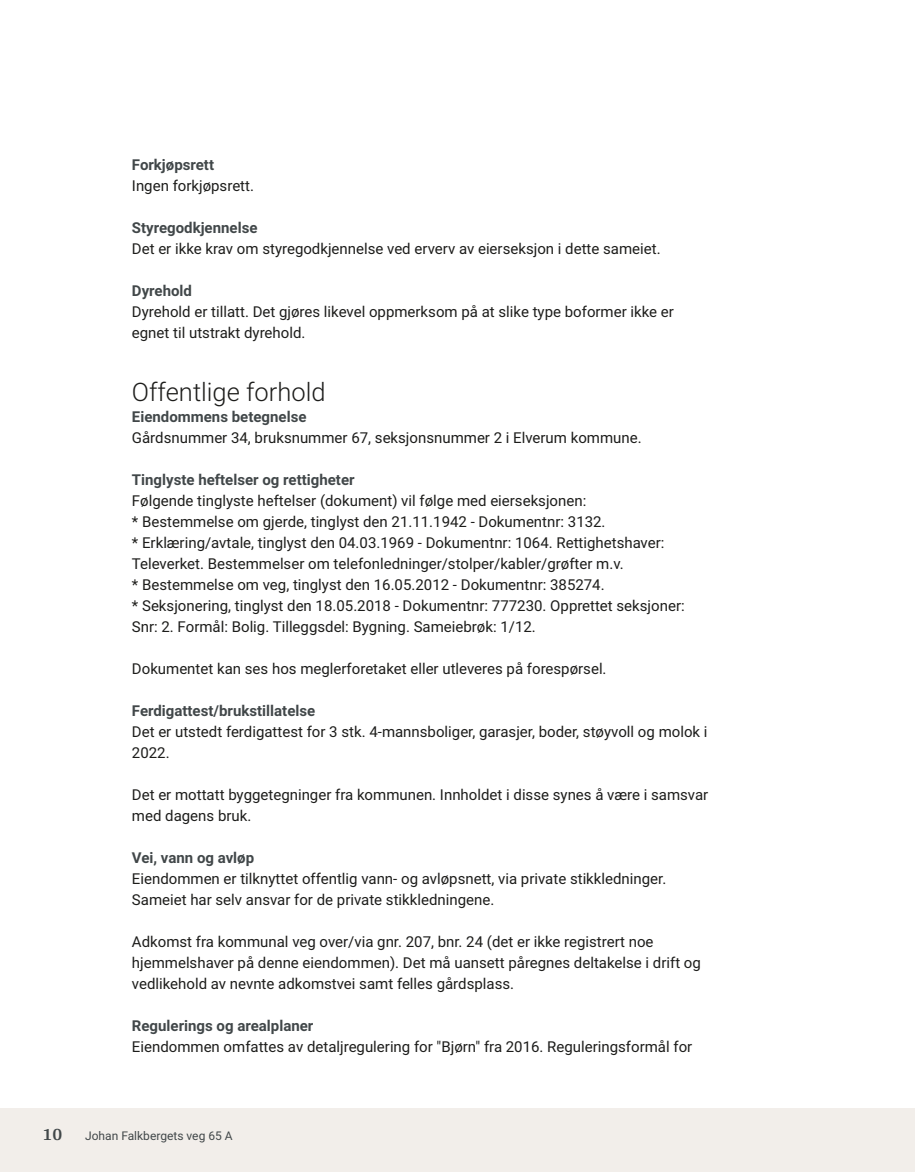
<style>
.page{position:relative;width:915px;height:1172px;background:#fff}
.page>*{position:absolute;margin:0;border:0;box-sizing:border-box;transform-origin:0 0}
.t1{font:300 25.5px "Roboto Vitec";color:#1d1d1b}
.t2{font:700 18px "Arya";color:#414749}
.t3{font:15px/21px "Roboto Vitec";color:#1d1d1b}
.t4{font:700 15px "Roboto Vitec";color:#414749}
.t5{font:12px "Roboto Vitec";color:#414749}
</style>
<div class="page">
<div style="left:0;top:1108px;width:914px;height:64px;background:#f2eeea"></div>
<p class="t4" style="left:132px;top:154px;width:84px">Forkjøpsrett</p>
<p class="t3" style="left:132px;top:174px;width:124px">Ingen forkjøpsrett.</p>
<p class="t4" style="left:132px;top:217px;width:127px">Styregodkjennelse</p>
<p class="t3" style="left:132px;top:237px;width:530px">Det er ikke krav om styregodkjennelse ved erverv av eierseksjon i dette sameiet.</p>
<p class="t4" style="left:132px;top:280px;width:62px">Dyrehold</p>
<p class="t3" style="left:132px;top:300px;width:543px">Dyrehold er tillatt. Det gjøres likevel oppmerksom på at slike type boformer ikke er egnet til utstrakt dyrehold.</p>
<h1 class="t1" style="left:132px;top:374px;width:195px">Offentlige forhold</h1>
<p class="t4" style="left:132px;top:406px;width:176px">Eiendommens betegnelse</p>
<p class="t3" style="left:132px;top:426px;width:511px">Gårdsnummer 34, bruksnummer 67, seksjonsnummer 2 i Elverum kommune.</p>
<p class="t4" style="left:132px;top:469px;width:224px">Tinglyste heftelser og rettigheter</p>
<p class="t3" style="left:132px;top:489px;width:554px">Følgende tinglyste heftelser (dokument) vil følge med eierseksjonen:<br>* Bestemmelse om gjerde, tinglyst den 21.11.1942 ‑ Dokumentnr: 3132.<br>* Erklæring/avtale, tinglyst den 04.03.1969 ‑ Dokumentnr: 1064. Rettighetshaver:<br>Televerket. Bestemmelser om telefonledninger/stolper/kabler/grøfter m.v.<br>* Bestemmelse om veg, tinglyst den 16.05.2012 ‑ Dokumentnr: 385274.<br>* Seksjonering, tinglyst den 18.05.2018 ‑ Dokumentnr: 777230. Opprettet seksjoner:<br>Snr: 2. Formål: Bolig. Tilleggsdel: Bygning. Sameiebrøk: 1/12.</p>
<p class="t3" style="left:132px;top:657px;width:476px">Dokumentet kan ses hos meglerforetaket eller utleveres på forespørsel.</p>
<p class="t4" style="left:132px;top:700px;width:185px">Ferdigattest/brukstillatelse</p>
<p class="t3" style="left:132px;top:720px;width:577px">Det er utstedt ferdigattest for 3 stk. 4‑mannsboliger, garasjer, boder, støyvoll og molok i<br>2022.</p>
<p class="t3" style="left:132px;top:783px;width:577px">Det er mottatt byggetegninger fra kommunen. Innholdet i disse synes å være i samsvar med dagens bruk.</p>
<p class="t4" style="left:132px;top:847px;width:124px">Vei, vann og avløp</p>
<p class="t3" style="left:132px;top:867px;width:535px">Eiendommen er tilknyttet offentlig vann‑ og avløpsnett, via private stikkledninger.<br>Sameiet har selv ansvar for de private stikkledningene.</p>
<p class="t3" style="left:132px;top:930px;width:570px">Adkomst fra kommunal veg over/via gnr. 207, bnr. 24 (det er ikke registrert noe hjemmelshaver på denne eiendommen). Det må uansett påregnes deltakelse i drift og vedlikehold av nevnte adkomstvei samt felles gårdsplass.</p>
<p class="t4" style="left:132px;top:1015px;width:183px">Regulerings og arealplaner</p>
<p class="t3" style="left:132px;top:1035px;width:561px">Eiendommen omfattes av detaljregulering for "Bjørn" fra 2016. Reguleringsformål for</p>
<p class="t2" style="left:43px;top:1123px;width:21px">10</p>
<p class="t5" style="left:85px;top:1127px;width:149px">Johan Falkbergets veg 65 A</p>
</div>
